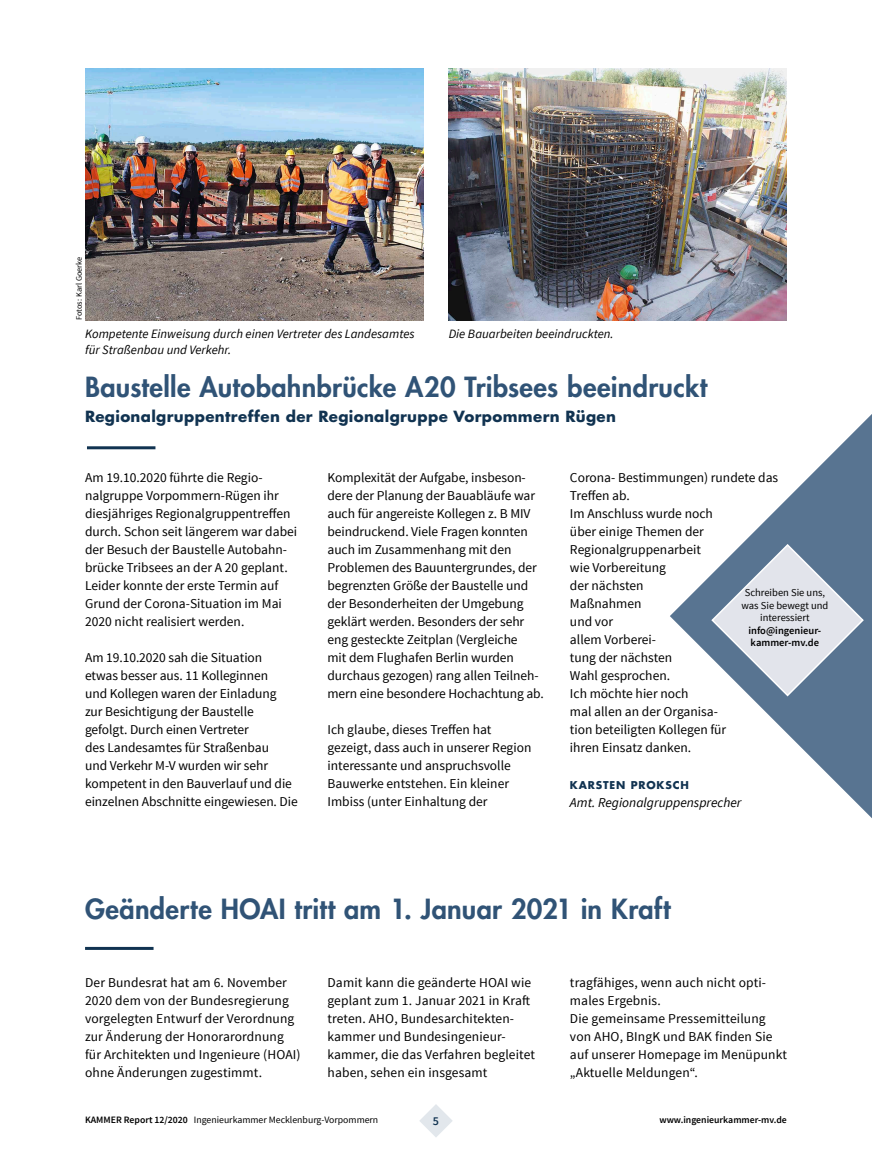
<style>
.page{position:relative;width:872px;height:1170px;background:#fff}
.page>*{position:absolute;margin:0;border:0;box-sizing:border-box;transform-origin:0 0}
.t1{font:800 27px "Futura Std";letter-spacing:.01em;color:#305376}
.t2{font:700 15px "Futura Std";letter-spacing:.025em;color:#113351}
.t3{font:13.5px/18px "Source Sans Pro";color:#000}
.t4{font:italic 13.5px "Source Sans Pro";color:#000}
.t5{font:italic 12.75px/15.8px "Source Sans Pro";color:#000}
.t6{font:600 12px "Source Sans Pro";color:#113351}
.t7{font:10.5px/12.6px "Source Sans Pro";color:#000;text-align:center}
.t8{font:600 10.5px/12.6px "Source Sans Pro";color:#000}
.t9{font:700 10.5px "Futura Std";letter-spacing:.08em;color:#113351}
.t10{font:9.75px "Source Sans Pro";color:#000}
.t11{font:600 9.75px "Source Sans Pro";color:#000}
.t12{font:8.25px "Source Sans Pro";color:#000}
.s1{font-weight:600}
</style>
<div class="page">
<svg style="left:419px;top:1104px;width:34px;height:33px"></svg>
<img style="left:85px;top:68px;width:338px;height:252px">
<img style="left:449px;top:68px;width:338px;height:252px">
<hr style="left:87px;top:446px;width:68px;height:3px;background:#113351">
<hr style="left:85px;top:946px;width:68px;height:3px;background:#113351">
<svg style="left:670px;top:414px;width:202px;height:404px"></svg>
<svg style="left:710px;top:543px;width:155px;height:154px;background:#a6b4c4"></svg>
<p class="t12" style="left:74px;top:320px;width:65px;rotate:-90deg">Fotos: Karl Goerke</p>
<p class="t5" style="left:85px;top:326px;width:331px">Kompetente Einweisung durch einen Vertreter des Landesamtes für Straßenbau und Verkehr.</p>
<p class="t5" style="left:449px;top:326px;width:166px">Die Bauarbeiten beeindruckten.</p>
<h1 class="t1" style="left:85px;top:369px;width:623px">Baustelle Autobahnbrücke A20 Tribsees beeindruckt</h1>
<p class="t2" style="left:85px;top:406px;width:532px">Regionalgruppentreffen der Regionalgruppe Vorpommern Rügen</p>
<p class="t3" style="left:85px;top:469px;width:214px">Am 19.10.2020 führte die Regio&shy;nalgruppe Vorpommern-Rügen ihr diesjähriges Regionalgruppentreffen durch. Schon seit längerem war dabei der Besuch der Baustelle Autobahn&shy;brücke Tribsees an der A 20 geplant.<br>Leider konnte der erste Termin auf Grund der Corona-Situation im Mai 2020 nicht realisiert werden.</p>
<p class="t3" style="left:85px;top:649px;width:214px">Am 19.10.2020 sah die Situation etwas besser aus. 11 Kolleginnen<br>und Kollegen waren der Einladung<br>zur Besichtigung der Baustelle gefolgt. Durch einen Vertreter<br>des Landesamtes für Straßenbau<br>und Verkehr M-V wurden wir sehr kompetent in den Bauverlauf und die einzelnen Abschnitte eingewiesen. Die</p>
<p class="t3" style="left:327px;top:469px;width:218px">Komplexität der Aufgabe, insbeson&shy;dere der Planung der Bauabläufe war auch für angereiste Kollegen z. B MIV beindruckend. Viele Fragen konnten auch im Zusammenhang mit den Problemen des Bauuntergrundes, der begrenzten Größe der Baustelle und der Besonderheiten der Umgebung geklärt werden. Besonders der sehr eng gesteckte Zeitplan (Vergleiche<br>mit dem Flughafen Berlin wurden durchaus gezogen) rang allen Teilneh&shy;mern eine besondere Hochachtung ab.</p>
<p class="t3" style="left:327px;top:721px;width:205px">Ich glaube, dieses Treffen hat gezeigt, dass auch in unserer Region interessante und anspruchsvolle<br>Bauwerke entstehen. Ein kleiner<br>Imbiss (unter Einhaltung der</p>
<p class="t3" style="left:570px;top:469px;width:210px">Corona- Bestimmungen) rundete das<br>Treffen ab.<br>Im Anschluss wurde noch<br>über einige Themen der<br>Regionalgruppenarbeit<br>wie Vorbereitung<br>der nächsten<br>Maßnahmen<br>und vor<br>allem Vorberei-<br>tung der nächsten<br>Wahl gesprochen.<br>Ich möchte hier noch<br>mal allen an der Organisa-<br>tion beteiligten Kollegen für<br>ihren Einsatz danken.</p>
<p class="t9" style="left:570px;top:777px;width:120px">KARSTEN PROKSCH</p>
<p class="t4" style="left:570px;top:793px;width:173px">Amt. Regionalgruppensprecher</p>
<p class="t7" style="left:741px;top:586px;width:88px">Schreiben Sie uns, was Sie bewegt und interessiert</p>
<p class="t8" style="left:748px;top:624px;width:74px">info@ingenieur&shy;kammer-mv.de</p>
<h1 class="t1" style="left:85px;top:891px;width:587px">Geänderte HOAI tritt am 1. Januar 2021 in Kraft</h1>
<p class="t3" style="left:85px;top:973px;width:217px">Der Bundesrat hat am 6. November 2020 dem von der Bundesregierung vorgelegten Entwurf der Verordnung zur Änderung der Honorarordnung für Architekten und Ingenieure (HOAI) ohne Änderungen zugestimmt.</p>
<p class="t3" style="left:327px;top:973px;width:209px">Damit kann die geänderte HOAI wie geplant zum 1. Januar 2021 in Kraft treten. AHO, Bundesarchitekten&shy;kammer und Bundesingenieur&shy;kammer, die das Verfahren begleitet haben, sehen ein insgesamt</p>
<p class="t3" style="left:570px;top:973px;width:218px">tragfähiges, wenn auch nicht opti&shy;males Ergebnis.<br>Die gemeinsame Pressemitteilung von AHO, BIngK und BAK finden Sie auf unserer Homepage im Menüpunkt „Aktuelle Meldungen“.</p>
<p class="t10" style="left:85px;top:1113px;width:295px"><span class="s1">KAMMER Report 12/2020</span> Ingenieurkammer Mecklenburg-Vorpommern</p>
<p class="t6" style="left:433px;top:1112px;width:8px">5</p>
<p class="t11" style="left:659px;top:1113px;width:129px">www.ingenieurkammer-mv.de</p>
</div>
